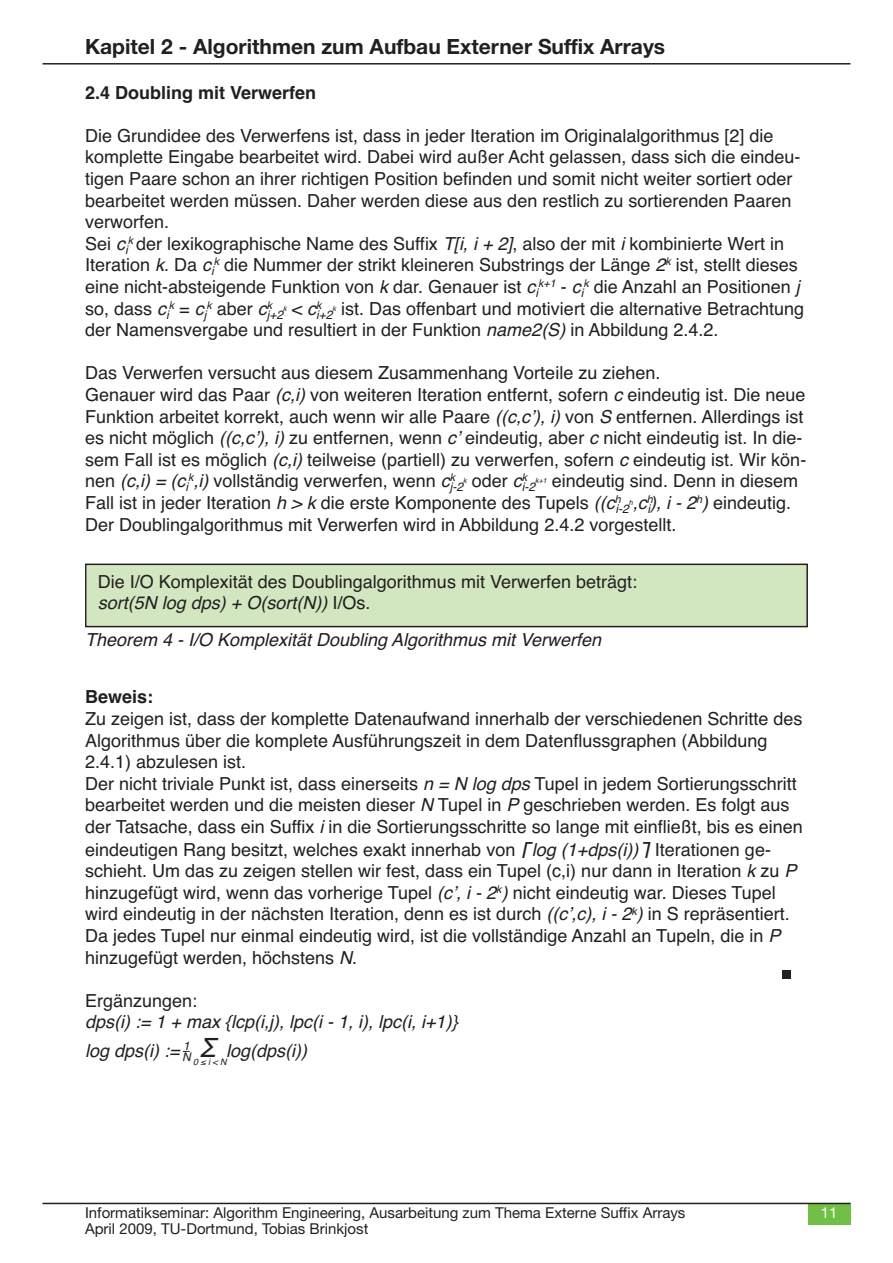
<style>
.page{position:relative;width:893px;height:1263px;background:#fff}
.page>*{position:absolute;margin:0;border:0;box-sizing:border-box;transform-origin:0 0}
.t1{font:700 21px "Helvetica Neue";color:#231f20}
.t2{font:18px/21.6px "Helvetica";color:#231f20}
.t3{font:italic 18px/28.3px "Helvetica";color:#231f20}
.t4{font:700 18px "Helvetica";color:#231f20}
.t5{font:15px "Helvetica Neue";color:#231f20}
.t6{font:15px "Helvetica Neue";color:#fff}
.t7{font:italic 12px/10.5px "Helvetica";color:#231f20}
.t8{font:italic 10.8px "Helvetica";color:#231f20}
.t9{font:italic 9px "Helvetica";color:#231f20}
.t10{font:italic 7.2px "Helvetica";color:#231f20}
.s1{font-style:italic}
.s2{font-style:normal;font-size:18px}
.s3{font-size:18px}
.s4{font-size:12px}
.s5{font-family:"Hira Kaku Pro W6";font-style:italic;font-size:16.5px}
.s6{font-size:27px}
</style>
<div class="page">
<div style="left:808px;top:1203px;width:42px;height:22px;background:#71bf44"></div>
<hr style="left:43px;top:1203px;width:807px;height:1px;background:#231f20">
<hr style="left:43px;top:63px;width:807px;height:2px;background:#231f20">
<div style="left:782px;top:970px;width:9px;height:9px;background:#231f20"></div>
<div style="left:87px;top:565px;width:719px;height:61px;background:#d2e7c0"></div>
<div style="left:85px;top:564px;width:723px;height:63px;border:2px solid #231f20"></div>
<p class="t1" style="left:85px;top:34px;width:582px">Kapitel 2 - Algorithmen zum Aufbau Externer Suffix Arrays</p>
<p class="t4" style="left:85px;top:82px;width:233px">2.4 Doubling mit Verwerfen</p>
<p class="t2" style="left:85px;top:125px;width:717px">Die Grundidee des Verwerfens ist, dass in jeder Iteration im Originalalgorithmus [2] die komplette Eingabe bearbeitet wird. Dabei wird außer Acht gelassen, dass sich die eindeu&shy;tigen Paare schon an ihrer richtigen Position befinden und somit nicht weiter sortiert oder bearbeitet werden müssen. Daher werden diese aus den restlich zu sortierenden Paaren verworfen.<br>Sei <span class="s1">c</span><sub>i</sub><sup>k</sup> der lexikographische Name des Suffix <span class="s1">T[i, i + 2]</span>, also der mit <span class="s1">i</span> kombinierte Wert in Iteration <span class="s1">k</span>. Da <span class="s1">c</span><sub>i</sub><sup>k</sup> die Nummer der strikt kleineren Substrings der Länge <span class="s1">2</span><sup>k</sup> ist, stellt dieses eine nicht-absteigende Funktion von <span class="s1">k</span> dar. Genauer ist <span class="s1">c</span><sub>i</sub></p>
<p class="t8" style="left:538px;top:277px;width:47px">k+1 <span class="s2">-</span> <span class="s3">c</span><span class="s4">i</span></p>
<p class="t2" style="left:583px;top:276px;width:218px"><sup>k</sup> die Anzahl an Positionen <span class="s1">j</span></p>
<p class="t2" style="left:85px;top:298px;width:85px">so, dass <span class="s1">c</span><sub>i</sub></p>
<p class="t8" style="left:169px;top:299px;width:39px">k <span class="s2">=</span><span class="s3">c</span><span class="s4">j</span></p>
<p class="t2" style="left:206px;top:298px;width:67px"><sup>k</sup> aber <span class="s1">c</span><sup>k</sup></p>
<p class="t10" style="left:283px;top:304px;width:5px">k</p>
<p class="t2" style="left:292px;top:298px;width:31px">&lt; <span class="s1">c</span><sup>k</sup></p>
<p class="t2" style="left:85px;top:298px;width:721px;text-indent:256px">ist. Das offenbart und motiviert die alternative Betrachtung der Namensvergabe und resultiert in der Funktion <span class="s1">name2(S)</span> in Abbildung 2.4.2.</p>
<p class="t2" style="left:85px;top:362px;width:723px">Das Verwerfen versucht aus diesem Zusammenhang Vorteile zu ziehen.<br>Genauer wird das Paar <span class="s1">(c,i)</span> von weiteren Iteration entfernt, sofern <span class="s1">c</span> eindeutig ist. Die neue Funktion arbeitet korrekt, auch wenn wir alle Paare <span class="s1">((c,cʼ), i)</span> von <span class="s1">S</span> entfernen. Allerdings ist es nicht möglich <span class="s1">((c,cʼ), i)</span> zu entfernen, wenn <span class="s1">cʼ</span> eindeutig, aber <span class="s1">c</span> nicht eindeutig ist. In die&shy;sem Fall ist es möglich <span class="s1">(c,i)</span> teilweise (partiell) zu verwerfen, sofern <span class="s1">c</span> eindeutig ist. Wir kön&shy;nen <span class="s1">(c,i) = (c</span><sub>i</sub><sup>k</sup><span class="s1">,i)</span> vollständig verwerfen, wenn <span class="s1">c</span><sup>k</sup></p>
<p class="t10" style="left:333px;top:304px;width:5px">k</p>
<p class="t7" style="left:267px;top:309px;width:18px">j+2</p>
<p class="t7" style="left:316px;top:309px;width:18px">i+2</p>
<p class="t10" style="left:463px;top:477px;width:5px">k</p>
<p class="t2" style="left:472px;top:470px;width:57px">oder <span class="s1">c</span><sup>k</sup></p>
<p class="t2" style="left:85px;top:470px;width:714px;text-indent:467px">eindeutig sind. Denn in diesem<br>Fall ist in jeder Iteration <span class="s1">h &gt; k</span> die erste Komponente des Tupels <span class="s1">((c</span><sup>h</sup></p>
<p class="t10" style="left:535px;top:477px;width:13px">k+1</p>
<p class="t7" style="left:450px;top:482px;width:15px">j-2</p>
<p class="t7" style="left:522px;top:482px;width:15px">i-2</p>
<p class="t2" style="left:85px;top:492px;width:708px;text-indent:562px"><sub>i</sub><span class="s1">), i - 2</span><sup>h</sup><span class="s1">)</span> eindeutig.<br>Der Doublingalgorithmus mit Verwerfen wird in Abbildung 2.4.2 vorgestellt.</p>
<p class="t10" style="left:629px;top:498px;width:6px">h</p>
<p class="t3" style="left:633px;top:489px;width:22px">,c<sup>h</sup></p>
<p class="t7" style="left:615px;top:504px;width:15px">i-2</p>
<p class="t2" style="left:98px;top:570px;width:541px">Die I/O Komplexität des Doublingalgorithmus mit Verwerfen beträgt: <span class="s1">sort(5N log dps) + O(sort(N))</span> I/Os.</p>
<p class="t3" style="left:85px;top:626px;width:518px">Theorem 4 - I/O Komplexität Doubling Algorithmus mit Verwerfen</p>
<p class="t4" style="left:85px;top:687px;width:70px">Beweis:</p>
<p class="t2" style="left:85px;top:708px;width:719px">Zu zeigen ist, dass der komplette Datenaufwand innerhalb der verschiedenen Schritte des Algorithmus über die komplete Ausführungszeit in dem Datenflussgraphen (Abbildung 2.4.1) abzulesen ist.<br>Der nicht triviale Punkt ist, dass einerseits <span class="s1">n = N log dps</span> Tupel in jedem Sortierungsschritt bearbeitet werden und die meisten dieser <span class="s1">N</span> Tupel in <span class="s1">P</span> geschrieben werden. Es folgt aus der Tatsache, dass ein Suffix <span class="s1">i</span> in die Sortierungsschritte so lange mit einfließt, bis es einen eindeutigen Rang besitzt, welches exakt innerhab von<span class="s5">⎡</span><span class="s1">log (1+dps(i))</span><span class="s5">⎤</span>Iterationen ge&shy;schieht. Um das zu zeigen stellen wir fest, dass ein Tupel (c,i) nur dann in Iteration <span class="s1">k</span> zu <span class="s1">P </span>hinzugefügt wird, wenn das vorherige Tupel <span class="s1">(cʼ, i - 2</span><sup>k</sup><span class="s1">)</span> nicht eindeutig war. Dieses Tupel wird eindeutig in der nächsten Iteration, denn es ist durch <span class="s1">((cʼ,c), i - 2</span><sup>k</sup><span class="s1">)</span> in S repräsentiert.<br>Da jedes Tupel nur einmal eindeutig wird, ist die vollständige Anzahl an Tupeln, die in <span class="s1">P </span>hinzugefügt werden, höchstens <span class="s1">N</span>.</p>
<p class="t2" style="left:85px;top:990px;width:114px">Ergänzungen:</p>
<p class="t3" style="left:85px;top:1008px;width:374px">dps(i) := 1 + max {lcp(i,j), lpc(i - 1, i), lpc(i, i+1)} log dps(i) := <span class="s6">Σ</span> log(dps(i))</p>
<p class="t9" style="left:193px;top:1057px;width:35px">0≤i&lt;N</p>
<p class="t7" style="left:182px;top:1041px;width:10px">1<br>N</p>
<p class="t5" style="left:85px;top:1203px;width:602px">Informatikseminar: Algorithm Engineering, Ausarbeitung zum Thema Externe Suffix Arrays</p>
<p class="t6" style="left:821px;top:1203px;width:18px">11</p>
<p class="t5" style="left:85px;top:1220px;width:285px">April 2009, TU-Dortmund, Tobias Brinkjost</p>
</div>
